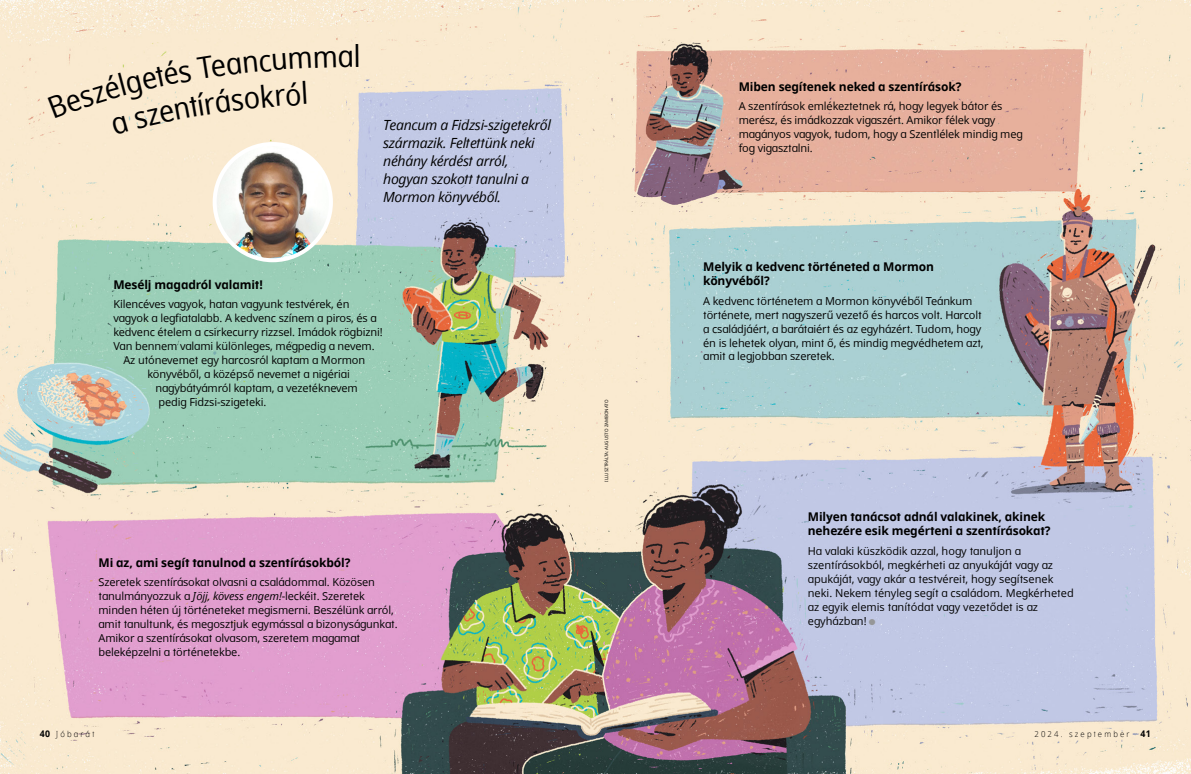
<style>
.page{position:relative;width:1191px;height:774px;background:#fff}
.page>*{position:absolute;margin:0;border:0;box-sizing:border-box;transform-origin:0 0}
.t1{font:italic 14px/18px "Dots Solidlds Lat";letter-spacing:-.02em;color:#000}
.t2{font:700 12px/14.5px "Dots Solidlds Lat";letter-spacing:-.01em;color:#000}
.p2_first{font:11px/13.9px "Dots Solidlds Lat";letter-spacing:-.01em;color:#000}
.t3{font:300 8.2px "Dots Solidlds Lat";letter-spacing:.28em;color:#000;scale:.95 1}
.t4{font:4.5px "Dots Solidlds Lat";color:#000}
.s1{font-style:italic}
.s2{font-family:"Ding P Ilds Dpi";font-size:8.5px;color:#969798}
.s3{font-weight:700;font-size:9.2px}
</style>
<div class="page">
<img style="left:0;top:0;width:1191px;height:774px">
<img style="left:215px;top:144px;width:116px;height:116px;border-radius:58px">
<div style="left:213px;top:142px;width:120px;height:120px;border:4px solid #fff;border-radius:50%"></div>
<div style="left:48px;top:44px;width:310px;height:91px;background:#faead0"></div>
<p class="t1" style="left:383px;top:116px;width:169px">Teancum a Fidzsi-szigetekről származik. Feltettünk neki néhány kérdést arról, hogyan szokott tanulni a<br>Mormon könyvéből.</p>
<p class="t2" style="left:113px;top:277px;width:151px">Mesélj magadról valamit!</p>
<p class="p2_first" style="left:113px;top:297px;width:237px">Kilencéves vagyok, hatan vagyunk testvérek, én</p>
<p class="p2_first" style="left:113px;top:311px;width:265px">vagyok a legfiatalabb. A kedvenc színem a piros, és a</p>
<p class="p2_first" style="left:113px;top:325px;width:271px">kedvenc ételem a csirkecurry rizzsel. Imádok rögbizni!</p>
<p class="p2_first" style="left:113px;top:339px;width:263px">Van bennem valami különleges, mégpedig a nevem.</p>
<p class="p2_first" style="left:123px;top:353px;width:243px">Az utónevemet egy harcosról kaptam a Mormon</p>
<p class="p2_first" style="left:147px;top:367px;width:204px">könyvéből, a középső nevemet a nigériai</p>
<p class="p2_first" style="left:155px;top:381px;width:204px">nagybátyámról kaptam, a vezetéknevem</p>
<p class="p2_first" style="left:158px;top:395px;width:109px">pedig Fidzsi-szigeteki.</p>
<p class="t2" style="left:99px;top:555px;width:253px">Mi az, ami segít tanulnod a szentírásokból?</p>
<p class="p2_first" style="left:99px;top:575px;width:300px">Szeretek szentírásokat olvasni a családommal. Közösen tanulmányozzuk a <span class="s1">Jöjj, kövess engem!</span>-leckéit. Szeretek minden héten új történeteket megismerni. Beszélünk arról, amit tanultunk, és megosztjuk egymással a bizonyságunkat.<br>Amikor a szentírásokat olvasom, szeretem magamat beleképzelni a történetekbe.</p>
<p class="t4" style="left:603px;top:482px;width:84px;rotate:-90deg">ILLUSZTRÁLTA: AUGUSTO ZAMBONATO</p>
<p class="t2" style="left:738px;top:79px;width:224px">Miben segítenek neked a szentírások?</p>
<p class="p2_first" style="left:738px;top:100px;width:285px">A szentírások emlékeztetnek rá, hogy legyek bátor és merész, és imádkozzak vigaszért. Amikor félek vagy magányos vagyok, tudom, hogy a Szentlélek mindig meg fog vigasztalni.</p>
<p class="t2" style="left:703px;top:259px;width:232px">Melyik a kedvenc történeted a Mormon könyvéből?</p>
<p class="p2_first" style="left:703px;top:294px;width:282px">A kedvenc történetem a Mormon könyvéből Teánkum története, mert nagyszerű vezető és harcos volt. Harcolt a családjáért, a barátaiért és az egyházért. Tudom, hogy én is lehetek olyan, mint ő, és mindig megvédhetem azt, amit a legjobban szeretek.</p>
<p class="t2" style="left:808px;top:509px;width:244px">Milyen tanácsot adnál valakinek, akinek nehezére esik megérteni a szentírásokat?</p>
<p class="p2_first" style="left:808px;top:544px;width:267px">Ha valaki küszködik azzal, hogy tanuljon a szentírásokból, megkérheti az anyukáját vagy az apukáját, vagy akár a testvéreit, hogy segítsenek neki. Nekem tényleg segít a családom. Megkérheted az egyik elemis tanítódat vagy vezetődet is az egyházban! <span class="s2">●</span></p>
<p class="t3" style="left:40px;top:728px;width:59px"><span class="s3">40</span> Jóbarát</p>
<p class="t3" style="left:1034px;top:728px;width:124px">2024. szeptember <span class="s3">41</span></p>
</div>
